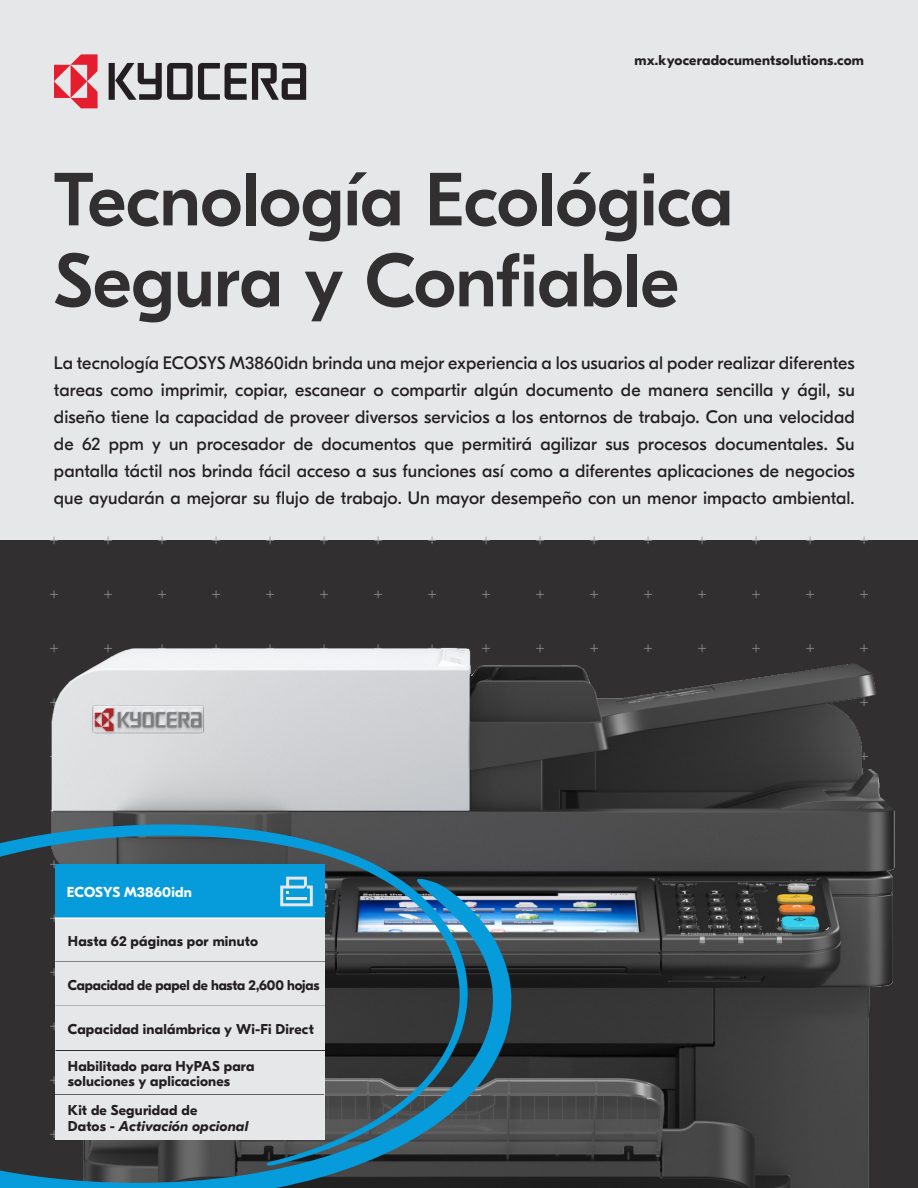
<style>
.page{position:relative;width:918px;height:1188px;background:#e6e7e9}
.page>*{position:absolute;margin:0;border:0;box-sizing:border-box;transform-origin:0 0}
.KYO_01_Title{font:500 75px/81px "GT Eesti Display";letter-spacing:-.01em;color:#312f30}
.KYO_06_Body_copy_tex{font:18px/27px "GT Eesti Display";letter-spacing:.005em;color:#231f20;text-align:justify}
.KYO_04_Cover_URL{font:700 14.4px "GT Eesti Display";letter-spacing:.01em;color:#fff}
.KYO_04_Cover_URL-2{font:700 14.25px/15.8px "GT Eesti Display";letter-spacing:.015em;color:#231f20}
.KYO_04_Cover_URL-3{font:700 14.25px "GT Eesti Display";letter-spacing:-.01em;color:#231f20}
.s1{font-style:italic}
</style>
<div class="page">
<img style="left:0;top:536px;width:918px;height:652px">
<svg style="left:109px;top:63px;width:197px;height:37px"></svg>
<svg style="left:54px;top:54px;width:44px;height:54px"></svg>
<svg style="left:0;top:824px;width:513px;height:364px;background:#37505c"></svg>
<div style="left:55px;top:918px;width:270px;height:44px;background:#e6e7e9"></div>
<div style="left:55px;top:864px;width:270px;height:54px;background:#069bda"></div>
<hr style="left:55px;top:917px;width:270px;height:2px;background:#fff">
<hr style="left:55px;top:961px;width:270px;height:2px;background:#312f30">
<div style="left:55px;top:963px;width:270px;height:44px;background:#e6e7e9"></div>
<hr style="left:56px;top:1006px;width:270px;height:1px;background:#312f30">
<div style="left:55px;top:1007px;width:270px;height:44px;background:#e6e7e9"></div>
<hr style="left:56px;top:1050px;width:270px;height:2px;background:#312f30">
<div style="left:55px;top:1051px;width:270px;height:44px;background:#e6e7e9"></div>
<hr style="left:54px;top:1094px;width:270px;height:2px;background:#312f30">
<div style="left:55px;top:1095px;width:270px;height:44px;background:#e6e7e9"></div>
<svg style="left:280px;top:877px;width:33px;height:29px"></svg>
<p class="KYO_04_Cover_URL-2" style="left:634px;top:53px;width:231px">mx.kyoceradocumentsolutions.com</p>
<p class="KYO_01_Title" style="left:54px;top:161px;width:681px">Tecnología Ecológica<br>Segura y Confiable</p>
<p class="KYO_06_Body_copy_tex" style="left:54px;top:350px;width:802px">La tecnología ECOSYS M3860idn brinda una mejor experiencia a los usuarios al poder realizar diferentes tareas como imprimir, copiar, escanear o compartir algún documento de manera sencilla y ágil, su diseño tiene la capacidad de proveer diversos servicios a los entornos de trabajo. Con una velocidad de 62 ppm y un procesador de documentos que permitirá agilizar sus procesos documentales. Su pantalla táctil nos brinda fácil acceso a sus funciones así como a diferentes aplicaciones de negocios que ayudarán a mejorar su flujo de trabajo. Un mayor desempeño con un menor impacto ambiental.</p>
<p class="KYO_04_Cover_URL" style="left:67px;top:884px;width:127px">ECOSYS M3860idn</p>
<p class="KYO_04_Cover_URL-2" style="left:68px;top:933px;width:192px">Hasta 62 páginas por minuto</p>
<p class="KYO_04_Cover_URL-3" style="left:68px;top:977px;width:253px">Capacidad de papel de hasta 2,600 hojas</p>
<p class="KYO_04_Cover_URL-2" style="left:68px;top:1022px;width:248px">Capacidad inalámbrica y Wi-Fi Direct</p>
<p class="KYO_04_Cover_URL-2" style="left:68px;top:1058px;width:188px">Habilitado para HyPAS para soluciones y aplicaciones</p>
<p class="KYO_04_Cover_URL-2" style="left:68px;top:1102px;width:182px">Kit de Seguridad de<br>Datos - <span class="s1">Activación opcional</span></p>
</div>
